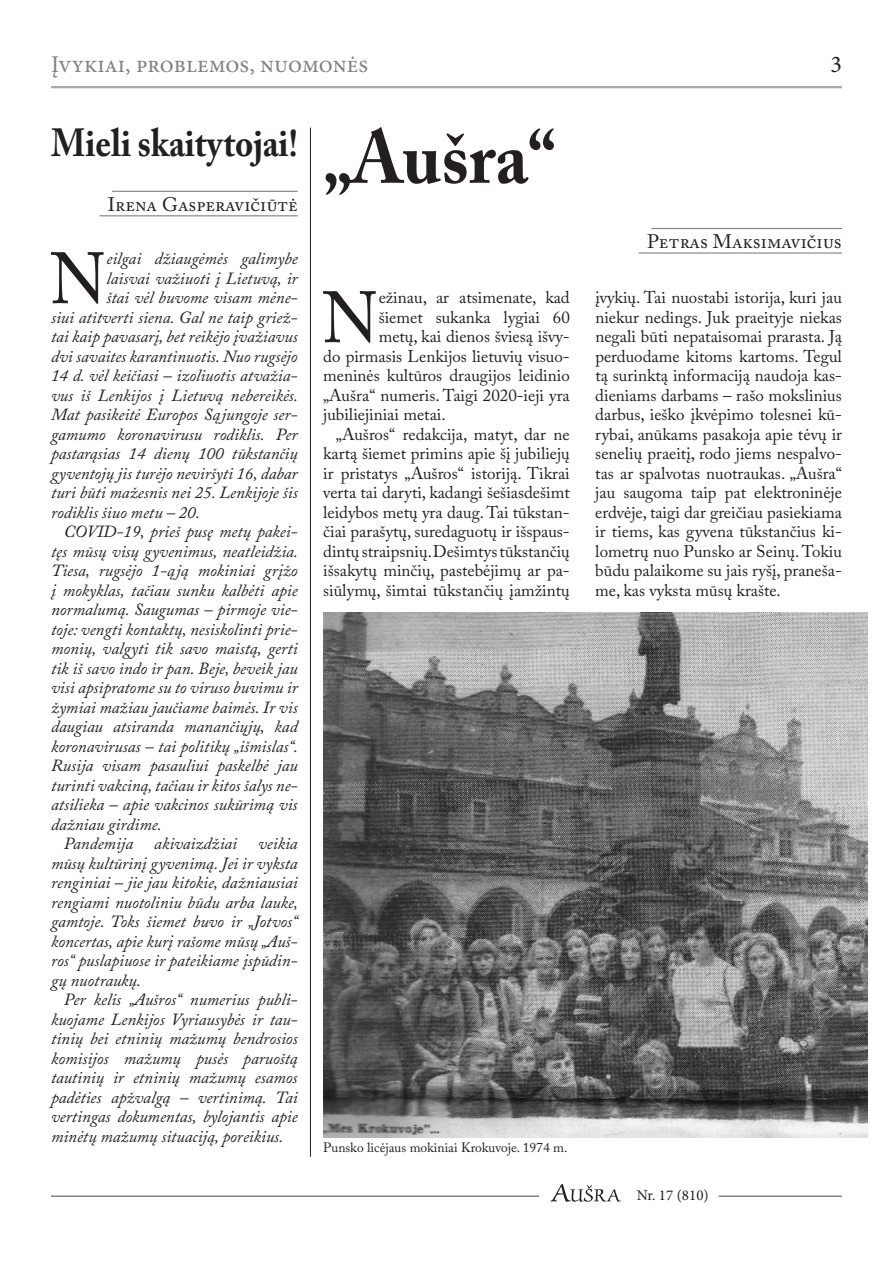
<style>
.page{position:relative;width:893px;height:1263px;background:#fff}
.page>*{position:absolute;margin:0;border:0;box-sizing:border-box;transform-origin:0 0}
.t1{font:700 75px "Adobe Caslon Pro";color:#231f20;scale:.95 1}
.t2{font:71.85px "Adobe Caslon Pro";color:#231f20}
.t3{font:700 39px "Adobe Caslon Pro";color:#231f20;scale:.89 1}
.t4{font:24px "Minion Pro";color:#808285}
.t5{font:24px "Minion Pro";color:#231f20}
.t6{font:19.5px "Adobe Caslon Pro";color:#231f20}
.t7{font:italic 16.95px "Adobe Caslon Pro";color:#231f20}
.t8{font:16.95px/19.5px "Adobe Caslon Pro";color:#231f20;text-align:justify}
.t9{font:15px "Minion Pro";color:#231f20}
.t10{font:13.5px "Adobe Caslon Pro";color:#231f20}
</style>
<div class="page">
<svg style="left:550px;top:1184px;width:71px;height:18px"></svg>
<hr style="left:51px;top:86px;width:791px;height:2px;background:#a8a9ad">
<hr style="left:719px;top:1195px;width:123px;height:2px;background:#808285">
<hr style="left:51px;top:1195px;width:488px;height:2px;background:#808285">
<hr style="left:310px;top:128px;width:1px;height:1029px;background:#231f20">
<hr style="left:112px;top:191px;width:186px;height:1px;background:#808285">
<hr style="left:99px;top:215px;width:199px;height:1px;background:#808285">
<hr style="left:651px;top:228px;width:191px;height:1px;background:#808285">
<hr style="left:639px;top:252px;width:203px;height:2px;background:#808285">
<img style="left:323px;top:612px;width:545px;height:525px">
<h3 class="t4" style="left:51px;top:48px;width:319px">Įvykiai, problemos, nuomonės</h3>
<h3 class="t5" style="left:830px;top:48px;width:13px">3</h3>
<h3 class="t3" style="left:51px;top:120px;width:279px">Mieli skaitytojai!</h3>
<p class="t6" style="left:108px;top:193px;width:191px">Irena Gasperavičiūtė</p>
<h2 class="t2" style="left:49px;top:236px;width:59px">N</h2>
<p class="t7" style="left:107px;top:248px;width:193px">eilgai džiaugėmės galimybe</p>
<p class="t7" style="left:107px;top:268px;width:193px">laisvai važiuoti į Lietuvą, ir</p>
<p class="t7" style="left:107px;top:287px;width:193px">štai vėl buvome visam mėne-</p>
<p class="t7" style="left:51px;top:307px;width:248px">siui atitverti siena. Gal ne taip griež-</p>
<p class="t7" style="left:51px;top:326px;width:248px">tai kaip pavasarį, bet reikėjo įvažiavus</p>
<p class="t7" style="left:51px;top:346px;width:248px">dvi savaites karantinuotis. Nuo rugsėjo</p>
<p class="t7" style="left:51px;top:365px;width:248px">14 d. vėl keičiasi – izoliuotis atvažia-</p>
<p class="t7" style="left:51px;top:385px;width:249px">vus iš Lenkijos į Lietuvą nebereikės.</p>
<p class="t7" style="left:51px;top:404px;width:248px">Mat pasikeitė Europos Sąjungoje ser-</p>
<p class="t7" style="left:51px;top:424px;width:248px">gamumo koronavirusu rodiklis. Per</p>
<p class="t7" style="left:51px;top:443px;width:248px">pastarąsias 14 dienų 100 tūkstančių</p>
<p class="t7" style="left:51px;top:463px;width:248px">gyventojų jis turėjo neviršyti 16, dabar</p>
<p class="t7" style="left:51px;top:482px;width:248px">turi būti mažesnis nei 25. Lenkijoje šis</p>
<p class="t7" style="left:51px;top:502px;width:150px">rodiklis šiuo metu – 20.</p>
<p class="t7" style="left:64px;top:521px;width:235px">COVID-19, prieš pusę metų pakei-</p>
<p class="t7" style="left:51px;top:541px;width:249px">tęs mūsų visų gyvenimus, neatleidžia.</p>
<p class="t7" style="left:51px;top:560px;width:248px">Tiesa, rugsėjo 1-ąją mokiniai grįžo</p>
<p class="t7" style="left:51px;top:580px;width:248px">į mokyklas, tačiau sunku kalbėti apie</p>
<p class="t7" style="left:51px;top:599px;width:248px">normalumą. Saugumas – pirmoje vie-</p>
<p class="t7" style="left:51px;top:619px;width:248px">toje: vengti kontaktų, nesiskolinti prie-</p>
<p class="t7" style="left:51px;top:638px;width:248px">monių, valgyti tik savo maistą, gerti</p>
<p class="t7" style="left:51px;top:658px;width:248px">tik iš savo indo ir pan. Beje, beveik jau</p>
<p class="t7" style="left:51px;top:677px;width:248px">visi apsipratome su to viruso buvimu ir</p>
<p class="t7" style="left:51px;top:697px;width:248px">žymiai mažiau jaučiame baimės. Ir vis</p>
<p class="t7" style="left:51px;top:716px;width:248px">daugiau atsiranda manančiųjų, kad</p>
<p class="t7" style="left:51px;top:736px;width:249px">koronavirusas – tai politikų „išmislas“.</p>
<p class="t7" style="left:51px;top:755px;width:248px">Rusija visam pasauliui paskelbė jau</p>
<p class="t7" style="left:51px;top:775px;width:248px">turinti vakciną, tačiau ir kitos šalys ne-</p>
<p class="t7" style="left:51px;top:794px;width:248px">atsilieka – apie vakcinos sukūrimą vis</p>
<p class="t7" style="left:51px;top:814px;width:112px">dažniau girdime.</p>
<p class="t7" style="left:64px;top:833px;width:235px">Pandemija akivaizdžiai veikia</p>
<p class="t7" style="left:51px;top:853px;width:248px">mūsų kultūrinį gyvenimą. Jei ir vyksta</p>
<p class="t7" style="left:51px;top:872px;width:248px">renginiai – jie jau kitokie, dažniausiai</p>
<p class="t7" style="left:51px;top:892px;width:249px">rengiami nuotoliniu būdu arba lauke,</p>
<p class="t7" style="left:51px;top:911px;width:248px">gamtoje. Toks šiemet buvo ir „Jotvos“</p>
<p class="t7" style="left:51px;top:931px;width:248px">koncertas, apie kurį rašome mūsų „Auš-</p>
<p class="t7" style="left:51px;top:950px;width:248px">ros“ puslapiuose ir pateikiame įspūdin-</p>
<p class="t7" style="left:51px;top:970px;width:92px">gų nuotraukų.</p>
<p class="t7" style="left:64px;top:989px;width:235px">Per kelis „Aušros“ numerius publi-</p>
<p class="t7" style="left:51px;top:1009px;width:248px">kuojame Lenkijos Vyriausybės ir tau-</p>
<p class="t7" style="left:51px;top:1028px;width:248px">tinių bei etninių mažumų bendrosios</p>
<p class="t7" style="left:51px;top:1048px;width:248px">komisijos mažumų pusės paruoštą</p>
<p class="t7" style="left:51px;top:1067px;width:248px">tautinių ir etninių mažumų esamos</p>
<p class="t7" style="left:51px;top:1087px;width:248px">padėties apžvalgą – vertinimą. Tai</p>
<p class="t7" style="left:51px;top:1106px;width:248px">vertingas dokumentas, bylojantis apie</p>
<p class="t7" style="left:51px;top:1126px;width:234px">minėtų mažumų situaciją, poreikius.</p>
<h1 class="t1" style="left:323px;top:113px;width:247px">„Aušra“</h1>
<h2 class="t2" style="left:322px;top:275px;width:59px">N</h2>
<p class="t8" style="left:379px;top:287px;width:193px">ežinau, ar atsimenate, kad</p>
<p class="t8" style="left:379px;top:307px;width:193px">šiemet sukanka lygiai 60</p>
<p class="t8" style="left:379px;top:326px;width:193px">metų, kai dienos šviesą išvy-</p>
<p class="t8" style="left:323px;top:346px;width:248px">do pirmasis Lenkijos lietuvių visuo-</p>
<p class="t8" style="left:323px;top:365px;width:248px">meninės kultūros draugijos leidinio</p>
<p class="t8" style="left:323px;top:385px;width:248px">„Aušra“ numeris. Taigi 2020-ieji yra</p>
<p class="t8" style="left:323px;top:404px;width:124px">jubiliejiniai metai.</p>
<p class="t8" style="left:336px;top:424px;width:235px">„Aušros“ redakcija, matyt, dar ne</p>
<p class="t8" style="left:323px;top:443px;width:248px">kartą šiemet primins apie šį jubiliejų</p>
<p class="t8" style="left:323px;top:463px;width:248px">ir pristatys „Aušros“ istoriją. Tikrai</p>
<p class="t8" style="left:323px;top:482px;width:248px">verta tai daryti, kadangi šešiasdešimt</p>
<p class="t8" style="left:323px;top:502px;width:248px">leidybos metų yra daug. Tai tūkstan-</p>
<p class="t8" style="left:323px;top:521px;width:248px">čiai parašytų, suredaguotų ir išspaus-</p>
<p class="t8" style="left:323px;top:541px;width:248px">dintų straipsnių. Dešimtys tūkstančių</p>
<p class="t8" style="left:323px;top:560px;width:248px">išsakytų minčių, pastebėjimų ar pa-</p>
<p class="t8" style="left:323px;top:580px;width:248px">siūlymų, šimtai tūkstančių įamžintų</p>
<p class="t10" style="left:323px;top:1139px;width:246px">Punsko licėjaus mokiniai Krokuvoje. 1974 m.</p>
<p class="t6" style="left:647px;top:230px;width:196px">Petras Maksimavičius</p>
<p class="t8" style="left:595px;top:287px;width:248px">įvykių. Tai nuostabi istorija, kuri jau niekur nedings. Juk praeityje niekas negali būti nepataisomai prarasta. Ją perduodame kitoms kartoms. Tegul tą surinktą informaciją naudoja kas&shy;dieniams darbams – rašo mokslinius darbus, ieško įkvėpimo tolesnei kū&shy;rybai, anūkams pasakoja apie tėvų ir senelių praeitį, rodo jiems nespalvo&shy;tas ar spalvotas nuotraukas. „Aušra“ jau saugoma taip pat elektroninėje erdvėje, taigi dar greičiau pasiekiama ir tiems, kas gyvena tūkstančius ki&shy;lometrų nuo Punsko ar Seinų. Tokiu būdu palaikome su jais ryšį, praneša&shy;me, kas vyksta mūsų krašte.</p>
<p class="t9" style="left:637px;top:1185px;width:74px">Nr. 17 (810)</p>
</div>
